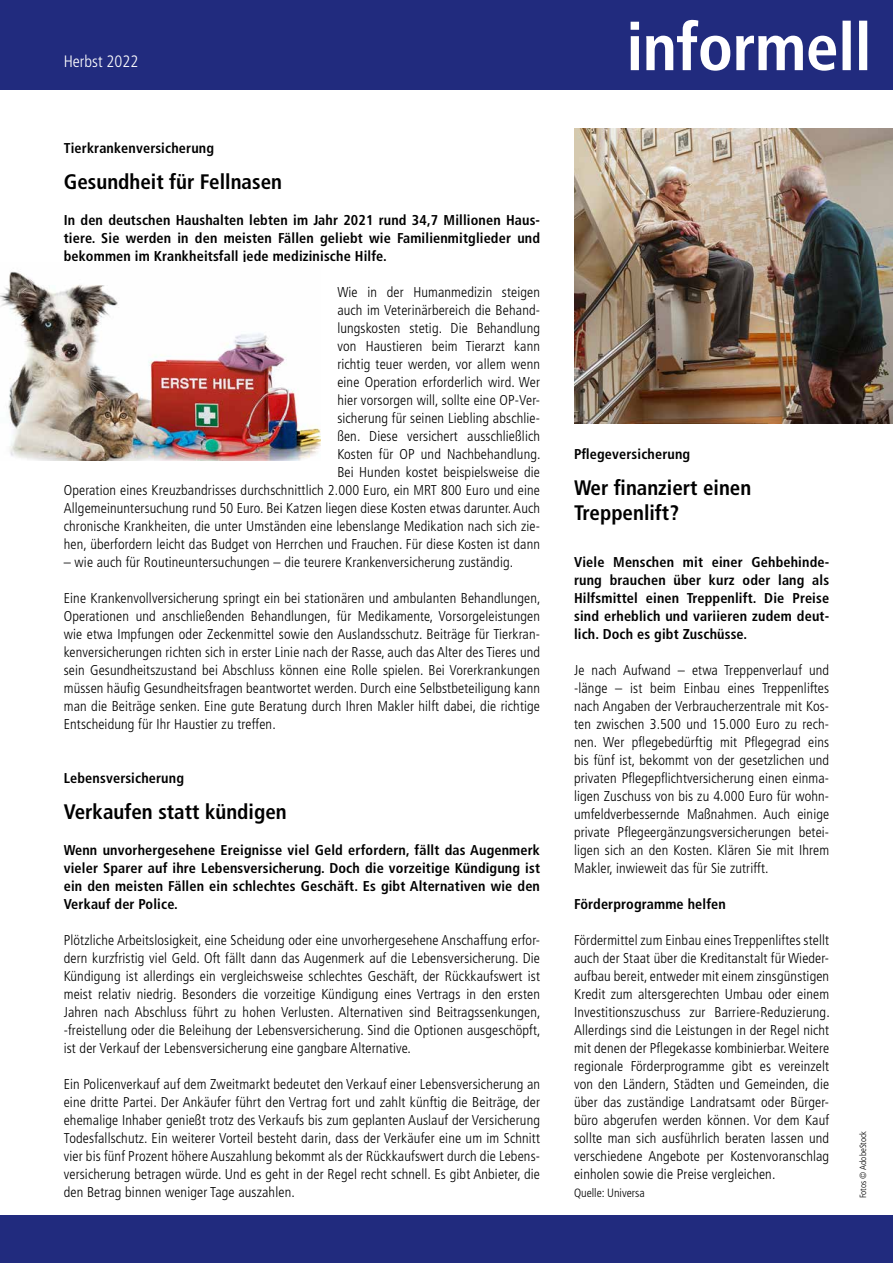
<style>
.page{position:relative;width:893px;height:1263px;background:#fff}
.page>*{position:absolute;margin:0;border:0;box-sizing:border-box;transform-origin:0 0}
.t1{font:700 condensed 21px/25.2px "Frutiger LT Std";color:#000}
.t2{font:300 condensed 16.5px "Frutiger LT Std";color:#fff}
.t3{font:300 condensed 14.25px/18px "Frutiger LT Std";letter-spacing:.01em;color:#000;text-align:justify}
.t4{font:700 condensed 14.25px/18px "Frutiger LT Std";letter-spacing:.01em;color:#000;text-align:justify}
.t5{font:300 condensed 12px "Frutiger LT Std";color:#000}
.t6{font:300 condensed 9px "Frutiger LT Std";color:#000}
</style>
<div class="page">
<div style="left:0;top:0;width:893px;height:89px;background:#212b7e"></div>
<svg style="left:631px;top:20px;width:236px;height:51px"></svg>
<div style="left:0;top:1215px;width:893px;height:48px;background:#212b7e"></div>
<img style="left:0;top:272px;width:320px;height:188px">
<img style="left:575px;top:128px;width:318px;height:295px">
<p class="t2" style="left:64px;top:52px;width:76px">Herbst 2022</p>
<p class="t4" style="left:64px;top:139px;width:152px">Tierkrankenversicherung</p>
<h1 class="t1" style="left:64px;top:169px;width:220px">Gesundheit für Fellnasen</h1>
<p class="t4" style="left:64px;top:211px;width:478px">In den deutschen Haushalten lebten im Jahr 2021 rund 34,7 Millionen Haus&shy;tiere. Sie werden in den meisten Fällen geliebt wie Familienmitglieder und bekommen im Krankheitsfall jede medizinische Hilfe.</p>
<p class="t3" style="left:64px;top:283px;width:478px;text-align:right">Wie in der Humanmedizin steigen<br>auch im Veterinärbereich die Behand-<br>lungskosten stetig. Die Behandlung<br>von Haustieren beim Tierarzt kann<br>richtig teuer werden, vor allem wenn<br>eine Operation erforderlich wird. Wer<br>hier vorsorgen will, sollte eine OP-Ver-<br>sicherung für seinen Liebling abschlie-<br>ßen. Diese versichert ausschließlich<br>Kosten für OP und Nachbehandlung.<br>Bei Hunden kostet beispielsweise die<br>Operation eines Kreuzbandrisses durchschnittlich 2.000 Euro, ein MRT 800 Euro und eine Allgemeinuntersuchung rund 50 Euro. Bei Katzen liegen diese Kosten etwas darunter. Auch chronische Krankheiten, die unter Umständen eine lebenslange Medikation nach sich zie&shy;hen, überfordern leicht das Budget von Herrchen und Frauchen. Für diese Kosten ist dann</p>
<p class="t3" style="left:64px;top:553px;width:451px">– wie auch für Routineuntersuchungen – die teurere Krankenversicherung zuständig.</p>
<p class="t3" style="left:64px;top:589px;width:478px">Eine Krankenvollversicherung springt ein bei stationären und ambulanten Behandlungen, Operationen und anschließenden Behandlungen, für Medikamente, Vorsorgeleistungen wie etwa Impfungen oder Zeckenmittel sowie den Auslandsschutz. Beiträge für Tierkran&shy;kenversicherungen richten sich in erster Linie nach der Rasse, auch das Alter des Tieres und sein Gesundheitszustand bei Abschluss können eine Rolle spielen. Bei Vorerkrankungen müssen häufig Gesundheitsfragen beantwortet werden. Durch eine Selbstbeteiligung kann man die Beiträge senken. Eine gute Beratung durch Ihren Makler hilft dabei, die richtige Entscheidung für Ihr Haustier zu treffen.</p>
<p class="t4" style="left:64px;top:769px;width:122px">Lebensversicherung</p>
<h1 class="t1" style="left:64px;top:799px;width:224px">Verkaufen statt kündigen</h1>
<p class="t4" style="left:64px;top:841px;width:478px">Wenn unvorhergesehene Ereignisse viel Geld erfordern, fällt das Augenmerk vieler Sparer auf ihre Lebensversicherung. Doch die vorzeitige Kündigung ist ein den meisten Fällen ein schlechtes Geschäft. Es gibt Alternativen wie den Verkauf der Police.</p>
<p class="t3" style="left:64px;top:931px;width:478px">Plötzliche Arbeitslosigkeit, eine Scheidung oder eine unvorhergesehene Anschaffung erfor&shy;dern kurzfristig viel Geld. Oft fällt dann das Augenmerk auf die Lebensversicherung. Die Kündigung ist allerdings ein vergleichsweise schlechtes Geschäft, der Rückkaufswert ist meist relativ niedrig. Besonders die vorzeitige Kündigung eines Vertrags in den ersten Jahren nach Abschluss führt zu hohen Verlusten. Alternativen sind Beitragssenkungen, -freistellung oder die Beleihung der Lebensversicherung. Sind die Optionen ausgeschöpft, ist der Verkauf der Lebensversicherung eine gangbare Alternative.</p>
<p class="t3" style="left:64px;top:1075px;width:478px">Ein Policenverkauf auf dem Zweitmarkt bedeutet den Verkauf einer Lebensversicherung an eine dritte Partei. Der Ankäufer führt den Vertrag fort und zahlt künftig die Beiträge, der ehemalige Inhaber genießt trotz des Verkaufs bis zum geplanten Auslauf der Versicherung Todesfallschutz. Ein weiterer Vorteil besteht darin, dass der Verkäufer eine um im Schnitt vier bis fünf Prozent höhere Auszahlung bekommt als der Rückkaufswert durch die Lebens&shy;versicherung betragen würde. Und es geht in der Regel recht schnell. Es gibt Anbieter, die den Betrag binnen weniger Tage auszahlen.</p>
<p class="t4" style="left:574px;top:445px;width:118px">Pflegeversicherung</p>
<h1 class="t1" style="left:574px;top:475px;width:179px">Wer finanziert einen<br>Treppenlift?</h1>
<p class="t4" style="left:574px;top:553px;width:257px">Viele Menschen mit einer Gehbehinde&shy;rung brauchen über kurz oder lang als Hilfsmittel einen Treppenlift. Die Preise sind erheblich und variieren zudem deut&shy;lich. Doch es gibt Zuschüsse.</p>
<p class="t3" style="left:574px;top:661px;width:257px">Je nach Aufwand – etwa Treppenverlauf und -länge – ist beim Einbau eines Treppenliftes nach Angaben der Verbraucherzentrale mit Kos&shy;ten zwischen 3.500 und 15.000 Euro zu rech&shy;nen. Wer pflegebedürftig mit Pflegegrad eins bis fünf ist, bekommt von der gesetzlichen und privaten Pflegepflichtversicherung einen einma&shy;ligen Zuschuss von bis zu 4.000 Euro für wohn&shy;umfeldverbessernde Maßnahmen. Auch einige private Pflegeergänzungsversicherungen betei&shy;ligen sich an den Kosten. Klären Sie mit Ihrem Makler, inwieweit das für Sie zutrifft.</p>
<p class="t4" style="left:574px;top:895px;width:153px">Förderprogramme helfen</p>
<p class="t3" style="left:574px;top:931px;width:257px">Fördermittel zum Einbau eines Treppenliftes stellt auch der Staat über die Kreditanstalt für Wieder&shy;aufbau bereit, entweder mit einem zinsgünstigen Kredit zum altersgerechten Umbau oder einem Investitionszuschuss zur Barriere-Reduzierung.<br>Allerdings sind die Leistungen in der Regel nicht mit denen der Pflegekasse kombinierbar. Weitere regionale Förderprogramme gibt es vereinzelt von den Ländern, Städten und Gemeinden, die über das zuständige Landratsamt oder Bürger&shy;büro abgerufen werden können. Vor dem Kauf sollte man sich ausführlich beraten lassen und verschiedene Angebote per Kostenvoranschlag einholen sowie die Preise vergleichen.</p>
<p class="t5" style="left:574px;top:1186px;width:72px">Quelle: Universa</p>
<p class="t6" style="left:858px;top:1198px;width:69px;rotate:-90deg">Fotos © AdobeStock</p>
</div>
